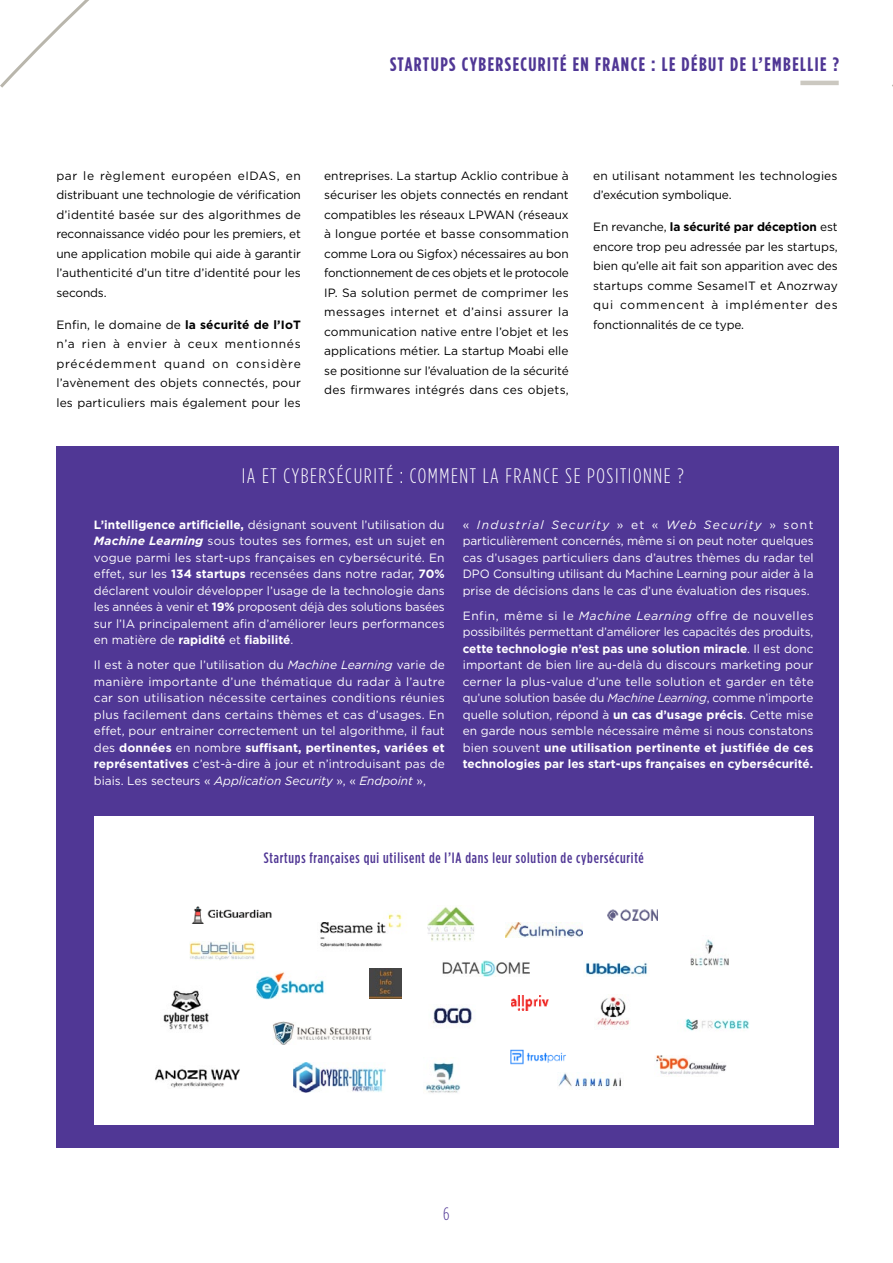
<style>
.page{position:relative;width:893px;height:1263px;background:#fff}
.page>*{position:absolute;margin:0;border:0;box-sizing:border-box;transform-origin:0 0}
.t1{font:300 21px "Gotham Condensed";letter-spacing:.075em;color:#fff}
.t2{font:700 19.5px "Gotham Condensed";letter-spacing:.075em;color:#503795}
.t3{font:300 18px "Gotham Condensed";color:#503795}
.t4{font:500 15px "Gotham Condensed";letter-spacing:.05em;color:#503795}
.t5{font:12px/16.5px "Gotham";color:#fff;text-align:justify}
.t6{font:12px/19.5px "Gotham";letter-spacing:.01em;color:#000;text-align:justify}
.s1{font-weight:700}
.s2{font-weight:700;font-style:italic}
.s3{font-style:italic}
</style>
<div class="page">
<div style="left:56px;top:446px;width:783px;height:702px;background:#503795"></div>
<svg style="left:0;top:0;width:89px;height:88px"></svg>
<hr style="left:800px;top:81px;width:39px;height:4px;background:#cbc8c0">
<div style="left:94px;top:816px;width:720px;height:309px;background:#fff"></div>
<img style="left:189px;top:942px;width:67px;height:19px">
<img style="left:597px;top:996px;width:32px;height:30px">
<img style="left:608px;top:910px;width:49px;height:10px">
<img style="left:505px;top:922px;width:77px;height:16px">
<img style="left:511px;top:995px;width:37px;height:15px">
<img style="left:691px;top:939px;width:38px;height:27px">
<img style="left:510px;top:1049px;width:56px;height:16px">
<img style="left:585px;top:962px;width:63px;height:14px">
<img style="left:685px;top:1018px;width:64px;height:13px">
<img style="left:656px;top:1055px;width:71px;height:20px">
<img style="left:558px;top:1073px;width:63px;height:14px">
<img style="left:426px;top:1062px;width:35px;height:31px">
<img style="left:443px;top:960px;width:87px;height:16px">
<img style="left:427px;top:905px;width:47px;height:36px">
<img style="left:256px;top:972px;width:68px;height:27px">
<img style="left:273px;top:1022px;width:99px;height:23px">
<img style="left:432px;top:1007px;width:40px;height:17px">
<img style="left:191px;top:906px;width:81px;height:18px">
<img style="left:320px;top:913px;width:82px;height:34px">
<img style="left:155px;top:1069px;width:85px;height:19px">
<img style="left:370px;top:968px;width:31px;height:31px">
<img style="left:163px;top:990px;width:46px;height:40px">
<img style="left:293px;top:1062px;width:93px;height:30px">
<h2 class="t2" style="left:390px;top:53px;width:450px">STARTUPS CYBERSECURITÉ EN FRANCE : LE DÉBUT DE L’EMBELLIE ?</h2>
<p class="t6" style="left:56px;top:165px;width:246px">par le règlement européen eIDAS, en distribuant une technologie de vérification d’identité basée sur des algorithmes de reconnaissance vidéo pour les premiers, et une application mobile qui aide à garantir l’authenticité d’un titre d’identité pour les seconds.</p>
<p class="t6" style="left:56px;top:315px;width:246px">Enfin, le domaine de <span class="s1">la sécurité de l’IoT </span>n’a rien à envier à ceux mentionnés précédemment quand on considère l’avènement des objets connectés, pour les particuliers mais également pour les</p>
<p class="t6" style="left:324px;top:165px;width:246px">entreprises. La startup Acklio contribue à sécuriser les objets connectés en rendant compatibles les réseaux LPWAN (réseaux à longue portée et basse consommation comme Lora ou Sigfox) nécessaires au bon fonctionnement de ces objets et le protocole IP. Sa solution permet de comprimer les messages internet et d’ainsi assurer la communication native entre l’objet et les applications métier. La startup Moabi elle se positionne sur l’évaluation de la sécurité des firmwares intégrés dans ces objets,</p>
<p class="t6" style="left:593px;top:165px;width:246px">en utilisant notamment les technologies d’exécution symbolique.</p>
<p class="t6" style="left:593px;top:217px;width:246px">En revanche, <span class="s1">la sécurité par déception</span> est encore trop peu adressée par les startups, bien qu’elle ait fait son apparition avec des startups comme SesameIT et Anozrway qui commencent à implémenter des fonctionnalités de ce type.</p>
<h1 class="t1" style="left:242px;top:464px;width:444px">IA ET CYBERSÉCURITÉ : COMMENT LA FRANCE SE POSITIONNE ?</h1>
<p class="t5" style="left:94px;top:516px;width:352px"><span class="s1">L’intelligence artificielle,</span> désignant souvent l’utilisation du <span class="s2">Machine Learning</span> sous toutes ses formes, est un sujet en vogue parmi les start-ups françaises en cybersécurité. En effet, sur les <span class="s1">134 startups</span> recensées dans notre radar, <span class="s1">70% </span>déclarent vouloir développer l’usage de la technologie dans les années à venir et <span class="s1">19%</span> proposent déjà des solutions basées sur l’IA principalement afin d’améliorer leurs performances en matière de <span class="s1">rapidité</span> et <span class="s1">fiabilité</span>.</p>
<p class="t5" style="left:94px;top:656px;width:352px">Il est à noter que l’utilisation du <span class="s3">Machine Learning</span> varie de manière importante d’une thématique du radar à l’autre car son utilisation nécessite certaines conditions réunies plus facilement dans certains thèmes et cas d’usages. En effet, pour entrainer correctement un tel algorithme, il faut des <span class="s1">données</span> en nombre <span class="s1">suffisant, pertinentes, variées et représentatives</span> c’est-à-dire à jour et n’introduisant pas de biais. Les secteurs « <span class="s3">Application Security</span> », « <span class="s3">Endpoint</span> »,</p>
<p class="t5" style="left:463px;top:516px;width:353px">« <span class="s3">Industrial Security</span> » et « <span class="s3">Web Security</span> » sont particulièrement concernés, même si on peut noter quelques cas d’usages particuliers dans d’autres thèmes du radar tel DPO Consulting utilisant du Machine Learning pour aider à la prise de décisions dans le cas d’une évaluation des risques.</p>
<p class="t5" style="left:463px;top:607px;width:352px">Enfin, même si le <span class="s3">Machine Learning</span> offre de nouvelles possibilités permettant d’améliorer les capacités des produits, <span class="s1">cette technologie n’est pas une solution miracle</span>. Il est donc important de bien lire au-delà du discours marketing pour cerner la plus-value d’une telle solution et garder en tête qu’une solution basée du <span class="s3">Machine Learning</span>, comme n’importe quelle solution, répond à <span class="s1">un cas d’usage précis</span>. Cette mise en garde nous semble nécessaire même si nous constatons bien souvent <span class="s1">une utilisation pertinente et justifiée de ces technologies par les start-ups françaises en cybersécurité.</span></p>
<p class="t4" style="left:264px;top:849px;width:382px">Startups françaises qui utilisent de l’IA dans leur solution de cybersécurité</p>
<h3 class="t3" style="left:443px;top:1205px;width:8px">6</h3>
</div>
